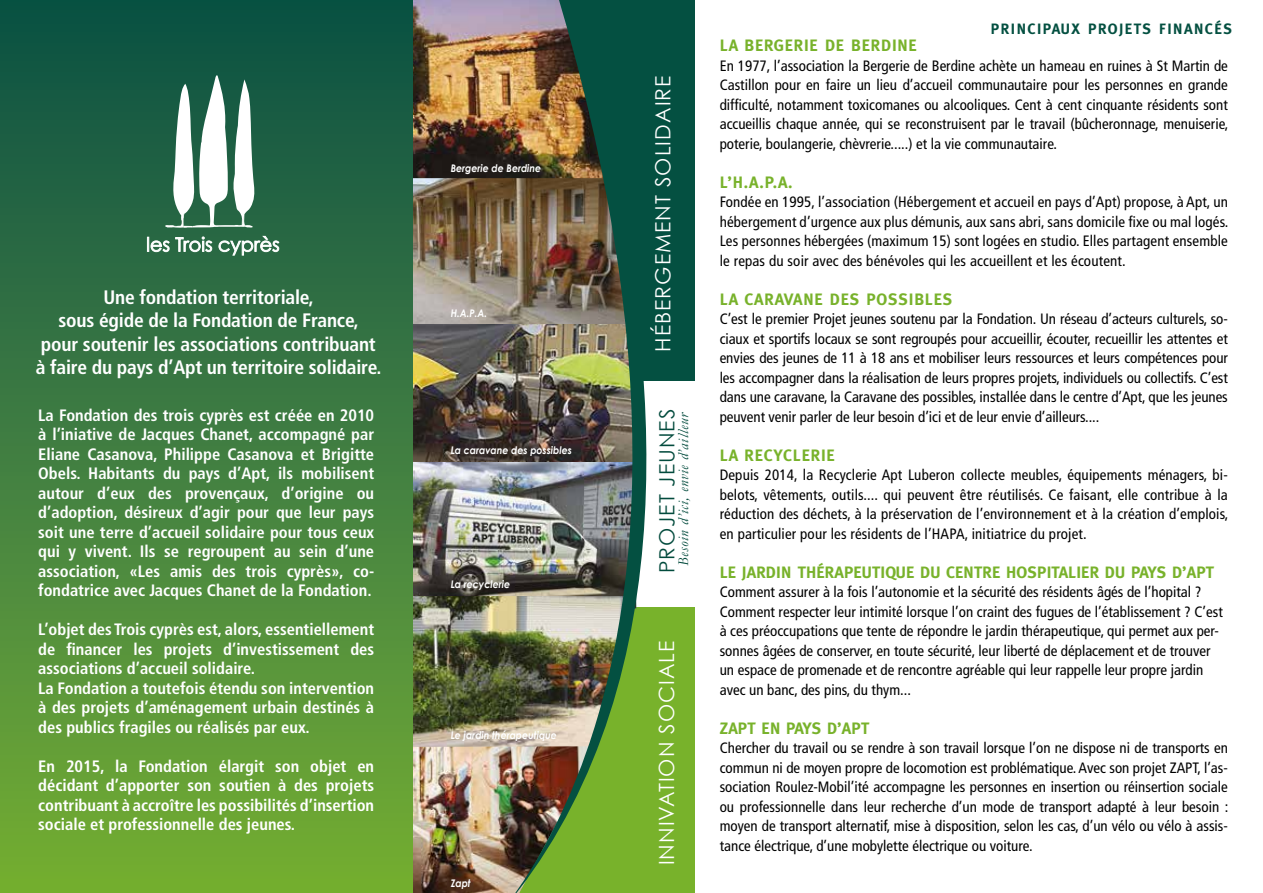
<style>
.page{position:relative;width:1263px;height:893px;background:#fff}
.page>*{position:absolute;margin:0;border:0;box-sizing:border-box;transform-origin:0 0}
.t1{font:21px "Century Gothic";letter-spacing:.05em;color:#fff}
.t2{font:21px "Century Gothic";letter-spacing:.05em;color:#034b3d}
.t3{font:700 condensed 19.5px/23.4px "Frutiger";letter-spacing:-.01em;color:#fff;text-align:center}
.t4{font:700 condensed 16.5px/19.5px "Frutiger";color:#fff;text-align:justify}
.t5{font:700 16.5px "Meta";letter-spacing:.01em;color:#78b22b}
.t6{font:700 16.5px "Meta";letter-spacing:.05em;color:#78b22b}
.t7{font:condensed 15px/19.5px "Frutiger";color:#000;text-align:justify}
.t8{font:italic 15px "Garamond";color:#034b3d}
.t9{font:700 15px "Meta";letter-spacing:.1em;color:#045041}
.t10{font:italic 700 10.5px "Century Gothic";color:#fff;scale:.9 1}
</style>
<div class="page">
<img style="left:412px;top:462px;width:52px;height:134px">
<img style="left:412px;top:178px;width:52px;height:146px">
<img style="left:412px;top:596px;width:52px;height:150px">
<img style="left:412px;top:0;width:52px;height:178px">
<img style="left:412px;top:746px;width:52px;height:147px">
<img style="left:412px;top:324px;width:52px;height:138px">
<div style="left:0;top:0;width:412px;height:893px;background:linear-gradient(to bottom,#0b4f47,#75ae35)"></div>
<svg style="left:165px;top:75px;width:90px;height:153px"></svg>
<svg style="left:147px;top:236px;width:132px;height:19px"></svg>
<img style="left:464px;top:0;width:231px;height:893px">
<h2 class="t3" style="left:36px;top:285px;width:347px">Une fondation territoriale,<br>sous égide de la Fondation de France,<br>pour soutenir les associations contribuant à faire du pays d’Apt un territoire solidaire.</h2>
<p class="t4" style="left:38px;top:405px;width:337px">La Fondation des trois cyprès est créée en 2010 à l’iniative de Jacques Chanet, accompagné par Eliane Casanova, Philippe Casanova et Brigitte Obels. Habitants du pays d’Apt, ils mobilisent autour d’eux des provençaux, d’origine ou d’adoption, désireux d’agir pour que leur pays soit une terre d’accueil solidaire pour tous ceux qui y vivent. Ils se regroupent au sein d’une association, «Les amis des trois cyprès», co&shy;fondatrice avec Jacques Chanet de la Fondation.</p>
<p class="t4" style="left:38px;top:620px;width:337px;text-align:left">L’objet des Trois cyprès est, alors, essentiellement de financer les projets d’investissement des associations d’accueil solidaire.<br>La Fondation a toutefois étendu son intervention à des projets d’aménagement urbain destinés à des publics fragiles ou réalisés par eux.</p>
<p class="t4" style="left:38px;top:756px;width:337px">En 2015, la Fondation élargit son objet en décidant d’apporter son soutien à des projets contribuant à accroître les possibilités d’insertion sociale et professionnelle des jeunes.</p>
<p class="t10" style="left:451px;top:162px;width:102px">Bergerie de Berdine</p>
<p class="t10" style="left:451px;top:306px;width:42px">H.A.P.A.</p>
<p class="t10" style="left:451px;top:444px;width:136px">La caravane des possibles</p>
<p class="t10" style="left:451px;top:577px;width:67px">La recyclerie</p>
<p class="t10" style="left:451px;top:728px;width:120px">Le jardin thérapeutique</p>
<p class="t10" style="left:451px;top:876px;width:24px">Zapt</p>
<h1 class="t1" style="left:649px;top:352px;width:278px;rotate:-90deg">HÉBERGEMENT SOLIDAIRE</h1>
<h1 class="t2" style="left:653px;top:573px;width:166px;rotate:-90deg">PROJET JEUNES</h1>
<p class="t8" style="left:675px;top:566px;width:156px;rotate:-90deg">Besoin d’ici, envie d’ailleur</p>
<h1 class="t1" style="left:653px;top:865px;width:226px;rotate:-90deg">INNIVATION SOCIALE</h1>
<p class="t9" style="left:991px;top:20px;width:243px">PRINCIPAUX PROJETS FINANCÉS</p>
<p class="t6" style="left:720px;top:36px;width:199px">LA BERGERIE DE BERDINE</p>
<p class="t7" style="left:720px;top:56px;width:510px">En 1977, l’association la Bergerie de Berdine achète un hameau en ruines à St Martin de Castillon pour en faire un lieu d’accueil communautaire pour les personnes en grande difficulté, notamment toxicomanes ou alcooliques. Cent à cent cinquante résidents sont accueillis chaque année, qui se reconstruisent par le travail (bûcheronnage, menuiserie, poterie, boulangerie, chèvrerie.....) et la vie communautaire.</p>
<p class="t5" style="left:720px;top:172px;width:74px">L’H.A.P.A.</p>
<p class="t7" style="left:720px;top:192px;width:510px">Fondée en 1995, l’association (Hébergement et accueil en pays d’Apt) propose, à Apt, un hébergement d’urgence aux plus démunis, aux sans abri, sans domicile fixe ou mal logés.<br>Les personnes hébergées (maximum 15) sont logées en studio. Elles partagent ensemble le repas du soir avec des bénévoles qui les accueillent et les écoutent.</p>
<p class="t6" style="left:720px;top:289px;width:234px">LA CARAVANE DES POSSIBLES</p>
<p class="t7" style="left:720px;top:309px;width:510px">C’est le premier Projet jeunes soutenu par la Fondation. Un réseau d’acteurs culturels, so&shy;ciaux et sportifs locaux se sont regroupés pour accueillir, écouter, recueillir les attentes et envies des jeunes de 11 à 18 ans et mobiliser leurs ressources et leurs compétences pour les accompagner dans la réalisation de leurs propres projets, individuels ou collectifs. C’est dans une caravane, la Caravane des possibles, installée dans le centre d’Apt, que les jeunes peuvent venir parler de leur besoin d’ici et de leur envie d’ailleurs....</p>
<p class="t6" style="left:720px;top:445px;width:117px">LA RECYCLERIE</p>
<p class="t7" style="left:720px;top:465px;width:510px">Depuis 2014, la Recyclerie Apt Luberon collecte meubles, équipements ménagers, bi&shy;belots, vêtements, outils.... qui peuvent être réutilisés. Ce faisant, elle contribue à la réduction des déchets, à la préservation de l’environnement et à la création d’emplois, en particulier pour les résidents de l’HAPA, initiatrice du projet.</p>
<p class="t5" style="left:720px;top:562px;width:496px">LE JARDIN THÉRAPEUTIQUE DU CENTRE HOSPITALIER DU PAYS D’APT</p>
<p class="t7" style="left:720px;top:582px;width:504px;text-align:left">Comment assurer à la fois l’autonomie et la sécurité des résidents âgés de l’hopital ?<br>Comment respecter leur intimité lorsque l’on craint des fugues de l’établissement ? C’est à ces préoccupations que tente de répondre le jardin thérapeutique, qui permet aux per&shy;sonnes âgées de conserver, en toute sécurité, leur liberté de déplacement et de trouver un espace de promenade et de rencontre agréable qui leur rappelle leur propre jardin avec un banc, des pins, du thym...</p>
<p class="t5" style="left:720px;top:718px;width:151px">ZAPT EN PAYS D’APT</p>
<p class="t7" style="left:720px;top:738px;width:510px">Chercher du travail ou se rendre à son travail lorsque l’on ne dispose ni de transports en commun ni de moyen propre de locomotion est problématique. Avec son projet ZAPT, l’as&shy;sociation Roulez-Mobil’ité accompagne les personnes en insertion ou réinsertion sociale ou professionnelle dans leur recherche d’un mode de transport adapté à leur besoin : moyen de transport alternatif, mise à disposition, selon les cas, d’un vélo ou vélo à assis&shy;tance électrique, d’une mobylette électrique ou voiture.</p>
</div>
